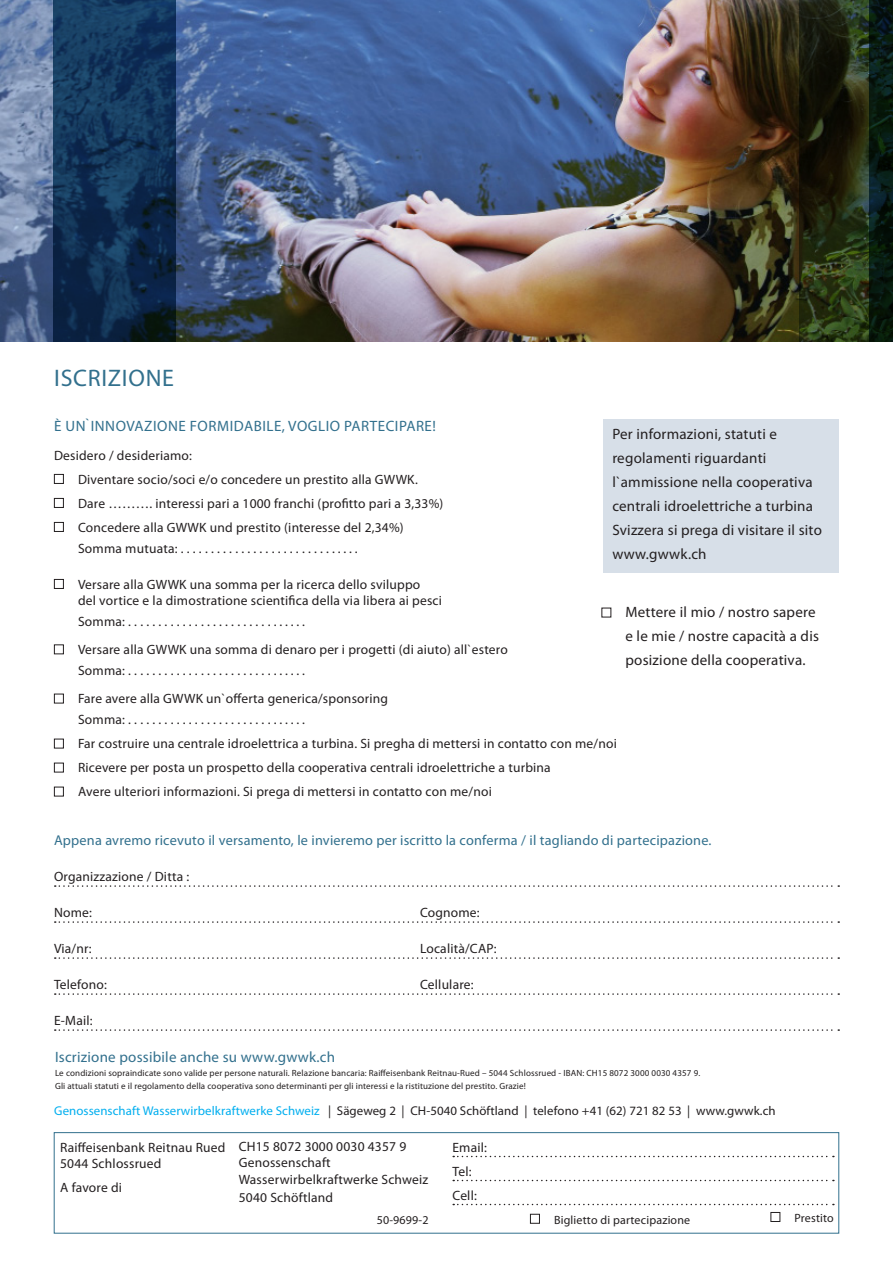
<style>
.page{position:relative;width:893px;height:1263px;background:#fff}
.page>*{position:absolute;margin:0;border:0;box-sizing:border-box;transform-origin:0 0}
.lead{font:24px "Myriad Pro";letter-spacing:.03em;color:#32708d}
.grundtext{font:15px/24px "Myriad Pro";letter-spacing:.015em;color:#231f20}
.grundtext-2{font:15px "Myriad Pro";letter-spacing:.03em;color:#32708d}
.grundtext-3{font:14.25px "Myriad Pro";letter-spacing:.015em;color:#32708d}
.grundtext-4{font:13.5px "Myriad Pro";letter-spacing:.015em;color:#231f20}
.grundtext-5{font:12.75px "Myriad Pro";letter-spacing:.005em;color:#231f20}
.grundtext-6{font:12px "Myriad Pro";letter-spacing:.015em;color:#231f20}
.grundtext-7{font:9px "Myriad Pro";letter-spacing:.015em;color:#231f20}
.s1{color:#00aeef}
</style>
<div class="page">
<svg style="left:55px;top:885px;width:784px;height:2px"></svg>
<svg style="left:55px;top:921px;width:784px;height:2px"></svg>
<svg style="left:55px;top:957px;width:784px;height:2px"></svg>
<svg style="left:55px;top:993px;width:784px;height:2px"></svg>
<svg style="left:55px;top:1029px;width:784px;height:2px"></svg>
<div style="left:54px;top:474px;width:10px;height:10px;border:1px solid #231f20"></div>
<div style="left:54px;top:498px;width:10px;height:10px;border:1px solid #231f20"></div>
<div style="left:54px;top:522px;width:10px;height:10px;border:1px solid #231f20"></div>
<div style="left:54px;top:579px;width:10px;height:10px;border:1px solid #231f20"></div>
<div style="left:54px;top:644px;width:10px;height:10px;border:1px solid #231f20"></div>
<div style="left:54px;top:694px;width:10px;height:9px;border:1px solid #231f20"></div>
<div style="left:54px;top:739px;width:10px;height:9px;border:1px solid #231f20"></div>
<div style="left:54px;top:763px;width:10px;height:9px;border:1px solid #231f20"></div>
<div style="left:54px;top:787px;width:10px;height:9px;border:1px solid #231f20"></div>
<div style="left:604px;top:419px;width:235px;height:154px;background:#d7dfe8"></div>
<svg style="left:453px;top:1156px;width:381px;height:1px"></svg>
<svg style="left:453px;top:1180px;width:381px;height:1px"></svg>
<svg style="left:453px;top:1204px;width:381px;height:1px"></svg>
<div style="left:770px;top:1212px;width:10px;height:10px;border:1px solid #231f20"></div>
<div style="left:530px;top:1214px;width:10px;height:10px;border:1px solid #231f20"></div>
<div style="left:54px;top:1132px;width:785px;height:101px;border:1px solid #32708d"></div>
<img style="left:0;top:0;width:799px;height:341px">
<svg style="left:799px;top:0;width:71px;height:341px;background:#212912"></svg>
<svg style="left:870px;top:0;width:23px;height:341px;background:#071a12"></svg>
<svg style="left:54px;top:0;width:122px;height:341px;background:#113153"></svg>
<p class="lead" style="left:54px;top:363px;width:121px">ISCRIZIONE</p>
<p class="grundtext-2" style="left:54px;top:417px;width:383px">È UN`INNOVAZIONE FORMIDABILE, VOGLIO PARTECIPARE!</p>
<p class="grundtext" style="left:612px;top:422px;width:166px">Per informazioni, statuti e</p>
<p class="grundtext" style="left:612px;top:446px;width:211px">regolamenti riguardanti l`ammissione nella cooperativa centrali idroelettriche a turbina<br>Svizzera si prega di visitare il sito www.gwwk.ch</p>
<p class="grundtext-4" style="left:54px;top:447px;width:140px">Desidero / desideriamo:</p>
<p class="grundtext-4" style="left:78px;top:471px;width:341px">Diventare socio/soci e/o concedere un prestito alla GWWK.</p>
<p class="grundtext-4" style="left:78px;top:495px;width:367px">Dare ………. interessi pari a 1000 franchi (profitto pari a 3,33%)</p>
<p class="grundtext-4" style="left:78px;top:519px;width:327px">Concedere alla GWWK und prestito (interesse del 2,34%)</p>
<p class="grundtext-4" style="left:78px;top:540px;width:281px">Somma mutuata: . . . . . . . . . . . . . . . . . . . . . . . . . . . . . .</p>
<p class="grundtext-4" style="left:78px;top:576px;width:344px">Versare alla GWWK una somma per la ricerca dello sviluppo</p>
<p class="grundtext-4" style="left:78px;top:592px;width:365px">del vortice e la dimostratione scientifica della via libera ai pesci</p>
<p class="grundtext-4" style="left:78px;top:613px;width:228px">Somma: . . . . . . . . . . . . . . . . . . . . . . . . . . . . . .</p>
<p class="grundtext-4" style="left:78px;top:641px;width:431px">Versare alla GWWK una somma di denaro per i progetti (di aiuto) all`estero</p>
<p class="grundtext-4" style="left:78px;top:662px;width:228px">Somma: . . . . . . . . . . . . . . . . . . . . . . . . . . . . . .</p>
<p class="grundtext-4" style="left:78px;top:691px;width:312px">Fare avere alla GWWK un`offerta generica/sponsoring</p>
<p class="grundtext-4" style="left:78px;top:712px;width:228px">Somma: . . . . . . . . . . . . . . . . . . . . . . . . . . . . . .</p>
<p class="grundtext-4" style="left:78px;top:736px;width:540px">Far costruire una centrale idroelettrica a turbina. Si pregha di mettersi in contatto con me/noi</p>
<p class="grundtext-4" style="left:78px;top:760px;width:474px">Ricevere per posta un prospetto della cooperativa centrali idroelettriche a turbina</p>
<p class="grundtext-4" style="left:78px;top:784px;width:415px">Avere ulteriori informazioni. Si prega di mettersi in contatto con me/noi</p>
<p class="grundtext-3" style="left:54px;top:831px;width:659px">Appena avremo ricevuto il versamento, le invieremo per iscritto la conferma / il tagliando di partecipazione.</p>
<p class="grundtext-4" style="left:54px;top:868px;width:137px">Organizzazione / Ditta :</p>
<p class="grundtext-4" style="left:54px;top:904px;width:39px">Nome:</p>
<p class="grundtext-4" style="left:420px;top:904px;width:61px">Cognome:</p>
<p class="grundtext-4" style="left:54px;top:940px;width:39px">Via/nr:</p>
<p class="grundtext-4" style="left:420px;top:940px;width:78px">Località/CAP:</p>
<p class="grundtext-4" style="left:54px;top:976px;width:54px">Telefono:</p>
<p class="grundtext-4" style="left:420px;top:976px;width:55px">Cellulare:</p>
<p class="grundtext-4" style="left:54px;top:1012px;width:40px">E-Mail:</p>
<p class="grundtext-2" style="left:55px;top:1048px;width:282px">Iscrizione possibile anche su www.gwwk.ch</p>
<p class="grundtext-7" style="left:55px;top:1067px;width:647px">Le condizioni sopraindicate sono valide per persone naturali. Relazione bancaria: Raiffeisenbank Reitnau-Rued – 5044 Schlossrued - IBAN: CH15 8072 3000 0030 4357 9.</p>
<p class="grundtext-7" style="left:55px;top:1080px;width:472px">Gli attuali statuti e il regolamento della cooperativa sono determinanti per gli interessi e la ristituzione del prestito. Grazie!</p>
<p class="grundtext" style="left:625px;top:600px;width:195px">Mettere il mio / nostro sapere e le mie / nostre capacità a dis posizione della cooperativa.</p>
<p class="grundtext-5" style="left:54px;top:1103px;width:723px"><span class="s1">Genossenschaft Wasserwirbelkraftwerke Schweiz</span> | Sägeweg 2 | CH-5040 Schöftland | telefono +41 (62) 721 82 53 | www.gwwk.ch</p>
<p class="grundtext-4" style="left:60px;top:1139px;width:167px">Raiffeisenbank Reitnau Rued</p>
<p class="grundtext-4" style="left:60px;top:1155px;width:103px">5044 Schlossrued</p>
<p class="grundtext-4" style="left:60px;top:1179px;width:63px">A favore di</p>
<p class="grundtext-4" style="left:239px;top:1138px;width:169px">CH15 8072 3000 0030 4357 9</p>
<p class="grundtext-4" style="left:239px;top:1154px;width:93px">Genossenschaft</p>
<p class="grundtext-4" style="left:239px;top:1171px;width:191px">Wasserwirbelkraftwerke Schweiz</p>
<p class="grundtext-4" style="left:239px;top:1189px;width:96px">5040 Schöftland</p>
<p class="grundtext-6" style="left:377px;top:1212px;width:53px">50-9699-2</p>
<p class="grundtext-4" style="left:452px;top:1139px;width:36px">Email:</p>
<p class="grundtext-4" style="left:452px;top:1163px;width:21px">Tel:</p>
<p class="grundtext-4" style="left:452px;top:1187px;width:26px">Cell:</p>
<p class="grundtext-6" style="left:554px;top:1212px;width:138px">Biglietto di partecipazione</p>
<p class="grundtext-6" style="left:794px;top:1210px;width:41px">Prestito</p>
</div>
